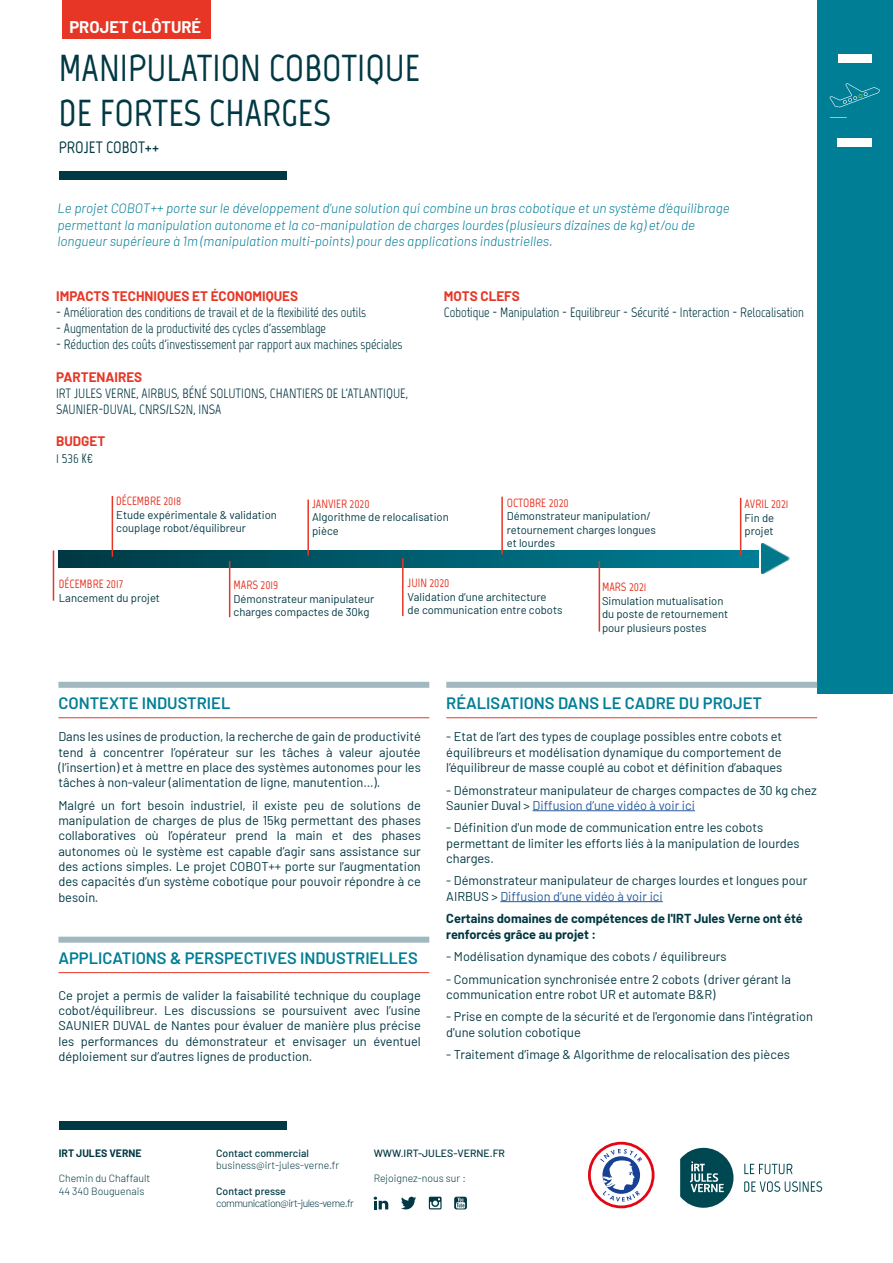
<style>
.page{position:relative;width:893px;height:1263px;background:#fff}
.page>*{position:absolute;margin:0;border:0;box-sizing:border-box;transform-origin:0 0}
.t1{font:700 37.5px/45px "Marvel";color:#003843}
.t2{font:600 16.5px "Barlow";color:#007e96}
.t3{font:700 16.5px "Marvel";color:#003843}
.t4{font:700 16.5px "Barlow";color:#fff}
.t5{font:italic 300 13.5px/16.2px "Barlow";color:#017e97}
.t6{font:13.5px "Marvel";color:#013843}
.t7{font:13.5px/16.2px "Marvel";color:#003843}
.t8{font:700 13.5px "Barlow";color:#e73626}
.t9{font:12.75px/15.3px "Barlow";color:#003843}
.t10{font:12.75px/15.3px "Barlow";color:#013843;text-align:justify}
.t11{font:700 12.75px/15.3px "Barlow";color:#003843}
.t12{font:700 12px "Marvel";color:#e73626}
.t13{font:11.25px/13.5px "Barlow";color:#003843}
.t14{font:300 10.5px/12.6px "Barlow";color:#003843}
.t15{font:500 10.5px "Barlow";color:#003843}
.t16{font:300 10.5px "Barlow";letter-spacing:-.05em;color:#003843}
.t17{font:700 10.5px "Barlow";color:#003843}
.s1{color:#275b9b}
</style>
<div class="page">
<div style="left:59px;top:1121px;width:227px;height:8px;background:#003843"></div>
<svg style="left:374px;top:1197px;width:14px;height:12px"></svg>
<svg style="left:401px;top:1197px;width:15px;height:12px"></svg>
<svg style="left:429px;top:1197px;width:13px;height:12px"></svg>
<svg style="left:454px;top:1197px;width:13px;height:12px"></svg>
<svg style="left:744px;top:1181px;width:78px;height:11px"></svg>
<svg style="left:744px;top:1164px;width:49px;height:10px"></svg>
<svg style="left:680px;top:1148px;width:53px;height:60px"></svg>
<svg style="left:588px;top:1142px;width:66px;height:66px"></svg>
<div style="left:591px;top:1144px;width:61px;height:61px;background:#fff;border-radius:50%"></div>
<svg style="left:600px;top:1149px;width:42px;height:52px"></svg>
<div style="left:817px;top:0;width:76px;height:694px;background:#007e96"></div>
<div style="left:59px;top:171px;width:227px;height:8px;background:#003843"></div>
<div style="left:837px;top:138px;width:34px;height:8px;background:#fff"></div>
<div style="left:838px;top:54px;width:34px;height:9px;background:#fff"></div>
<div style="left:58px;top:682px;width:371px;height:6px;background:#a2b8c0"></div>
<hr style="left:58px;top:717px;width:371px;height:1px;background:#e73626">
<div style="left:58px;top:937px;width:371px;height:6px;background:#a2b8c0"></div>
<hr style="left:58px;top:972px;width:371px;height:1px;background:#e73626">
<div style="left:446px;top:682px;width:371px;height:6px;background:#a2b8c0"></div>
<hr style="left:446px;top:717px;width:371px;height:1px;background:#e73626">
<hr style="left:533px;top:810px;width:162px;height:1px;background:#275b9b">
<hr style="left:500px;top:901px;width:163px;height:1px;background:#275b9b">
<div style="left:58px;top:550px;width:700px;height:17px;background:linear-gradient(to right,#003a44,#007f96)"></div>
<img style="left:761px;top:543px;width:29px;height:30px">
<hr style="left:53px;top:550px;width:1px;height:51px;background:#e73626">
<hr style="left:112px;top:496px;width:1px;height:61px;background:#e73626">
<hr style="left:402px;top:558px;width:2px;height:58px;background:#e73626">
<hr style="left:229px;top:561px;width:1px;height:56px;background:#e73626">
<hr style="left:501px;top:497px;width:2px;height:57px;background:#e73626">
<div style="left:62px;top:1px;width:149px;height:38px;background:#e73626"></div>
<hr style="left:740px;top:498px;width:1px;height:58px;background:#e73626">
<svg style="left:830px;top:83px;width:50px;height:24px"></svg>
<svg style="left:830px;top:117px;width:17px;height:1px"></svg>
<hr style="left:307px;top:499px;width:2px;height:57px;background:#e73626">
<hr style="left:599px;top:561px;width:1px;height:70px;background:#e73626">
<p class="t4" style="left:69px;top:15px;width:133px">PROJET CLÔTURÉ</p>
<h1 class="t1" style="left:59px;top:46px;width:363px">MANIPULATION COBOTIQUE<br>DE FORTES CHARGES</h1>
<p class="t3" style="left:59px;top:138px;width:102px">PROJET COBOT++</p>
<p class="t5" style="left:57px;top:199px;width:674px">Le projet COBOT++ porte sur le développement d’une solution qui combine un bras cobotique et un système d’équilibrage permettant la manipulation autonome et la co-manipulation de charges lourdes (plusieurs dizaines de kg) et/ou de longueur supérieure à 1m (manipulation multi-points) pour des applications industrielles.</p>
<p class="t8" style="left:56px;top:286px;width:243px">IMPACTS TECHNIQUES ET ÉCONOMIQUES</p>
<p class="t6" style="left:56px;top:304px;width:311px">- Amélioration des conditions de travail et de la flexibilité des outils</p>
<p class="t6" style="left:56px;top:320px;width:271px">- Augmentation de la productivité des cycles d'assemblage</p>
<p class="t6" style="left:56px;top:336px;width:348px">- Réduction des coûts d'investissement par rapport aux machines spéciales</p>
<p class="t8" style="left:56px;top:367px;width:88px">PARTENAIRES</p>
<p class="t7" style="left:56px;top:385px;width:353px">IRT JULES VERNE, AIRBUS, BÉNÉ SOLUTIONS, CHANTIERS DE L'ATLANTIQUE,<br>SAUNIER-DUVAL, CNRS/LS2N, INSA</p>
<p class="t8" style="left:56px;top:431px;width:51px">BUDGET</p>
<p class="t7" style="left:56px;top:450px;width:39px">1 536 K€</p>
<p class="t8" style="left:444px;top:286px;width:77px">MOTS CLEFS</p>
<p class="t6" style="left:444px;top:304px;width:362px">Cobotique - Manipulation - Equilibreur - Sécurité - Interaction - Relocalisation</p>
<p class="t12" style="left:116px;top:494px;width:67px">DÉCEMBRE 2018</p>
<p class="t13" style="left:116px;top:507px;width:162px">Etude expérimentale &amp; validation couplage robot/équilibreur</p>
<p class="t12" style="left:312px;top:496px;width:59px">JANVIER 2020</p>
<p class="t13" style="left:312px;top:509px;width:138px">Algorithme de relocalisation pièce</p>
<p class="t12" style="left:507px;top:495px;width:63px">OCTOBRE 2020</p>
<p class="t13" style="left:507px;top:508px;width:151px">Démonstrateur manipulation/ retournement charges longues et lourdes</p>
<p class="t12" style="left:59px;top:577px;width:66px">DÉCEMBRE 2017</p>
<p class="t13" style="left:59px;top:590px;width:103px">Lancement du projet</p>
<p class="t12" style="left:234px;top:578px;width:46px">MARS 2019</p>
<p class="t13" style="left:234px;top:591px;width:142px">Démonstrateur manipulateur charges compactes de 30kg</p>
<p class="t12" style="left:408px;top:576px;width:43px">JUIN 2020</p>
<p class="t13" style="left:408px;top:589px;width:156px">Validation d’une architecture<br>de communication entre cobots</p>
<p class="t12" style="left:602px;top:580px;width:46px">MARS 2021</p>
<p class="t13" style="left:602px;top:593px;width:128px">Simulation mutualisation du poste de retournement pour plusieurs postes</p>
<p class="t12" style="left:745px;top:497px;width:45px">AVRIL 2021</p>
<p class="t13" style="left:745px;top:510px;width:31px">Fin de projet</p>
<p class="t2" style="left:58px;top:691px;width:174px">CONTEXTE INDUSTRIEL</p>
<p class="t9" style="left:58px;top:728px;width:364px;text-align:justify">Dans les usines de production, la recherche de gain de productivité tend à concentrer l’opérateur sur les tâches à valeur ajoutée (l’insertion) et à mettre en place des systèmes autonomes pour les tâches à non-valeur (alimentation de ligne, manutention…).</p>
<p class="t9" style="left:58px;top:796px;width:364px;text-align:justify">Malgré un fort besoin industriel, il existe peu de solutions de manipulation de charges de plus de 15kg permettant des phases collaboratives où l’opérateur prend la main et des phases autonomes où le système est capable d’agir sans assistance sur des actions simples. Le projet COBOT++ porte sur l’augmentation des capacités d’un système cobotique pour pouvoir répondre à ce besoin.</p>
<p class="t2" style="left:58px;top:946px;width:361px">APPLICATIONS &amp; PERSPECTIVES INDUSTRIELLES</p>
<p class="t10" style="left:58px;top:986px;width:364px">Ce projet a permis de valider la faisabilité technique du couplage cobot/équilibreur. Les discussions se poursuivent avec l’usine SAUNIER DUVAL de Nantes pour évaluer de manière plus précise les performances du démonstrateur et envisager un éventuel déploiement sur d’autres lignes de production.</p>
<p class="t2" style="left:446px;top:691px;width:317px">RÉALISATIONS DANS LE CADRE DU PROJET</p>
<p class="t9" style="left:446px;top:728px;width:338px;text-align:justify">- Etat de l’art des types de couplage possibles entre cobots et équilibreurs et modélisation dynamique du comportement de l’équilibreur de masse couplé au cobot et définition d’abaques</p>
<p class="t9" style="left:446px;top:781px;width:372px">- Démonstrateur manipulateur de charges compactes de 30 kg chez<br>Saunier Duval &gt; <span class="s1">Diffusion d’une vidéo à voir ici</span></p>
<p class="t9" style="left:446px;top:819px;width:355px">- Définition d'un mode de communication entre les cobots permettant de limiter les efforts liés à la manipulation de lourdes charges.</p>
<p class="t9" style="left:446px;top:872px;width:363px">- Démonstrateur manipulateur de charges lourdes et longues pour<br>AIRBUS &gt; <span class="s1">Diffusion d’une vidéo à voir ici</span></p>
<p class="t11" style="left:446px;top:910px;width:358px">Certains domaines de compétences de l'IRT Jules Verne ont été renforcés grâce au projet :</p>
<p class="t9" style="left:446px;top:948px;width:282px">- Modélisation dynamique des cobots / équilibreurs</p>
<p class="t9" style="left:446px;top:970px;width:346px">- Communication synchronisée entre 2 cobots (driver gérant la communication entre robot UR et automate B&amp;R)</p>
<p class="t9" style="left:446px;top:1008px;width:368px">- Prise en compte de la sécurité et de l'ergonomie dans l'intégration d'une solution cobotique</p>
<p class="t9" style="left:446px;top:1046px;width:345px">- Traitement d’image &amp; Algorithme de relocalisation des pièces</p>
<p class="t17" style="left:59px;top:1145px;width:84px">IRT JULES VERNE</p>
<p class="t14" style="left:59px;top:1171px;width:93px">Chemin du Chaffault<br>44 340 Bouguenais</p>
<p class="t15" style="left:216px;top:1145px;width:94px">Contact commercial</p>
<p class="t14" style="left:216px;top:1158px;width:124px">business@irt-jules-verne.fr</p>
<p class="t15" style="left:216px;top:1183px;width:71px">Contact presse</p>
<p class="t16" style="left:216px;top:1196px;width:139px">communication@irt-jules-verne.fr</p>
<p class="t15" style="left:374px;top:1145px;width:133px">WWW.IRT-JULES-VERNE.FR</p>
<p class="t14" style="left:374px;top:1171px;width:94px">Rejoignez-nous sur :</p>
</div>
